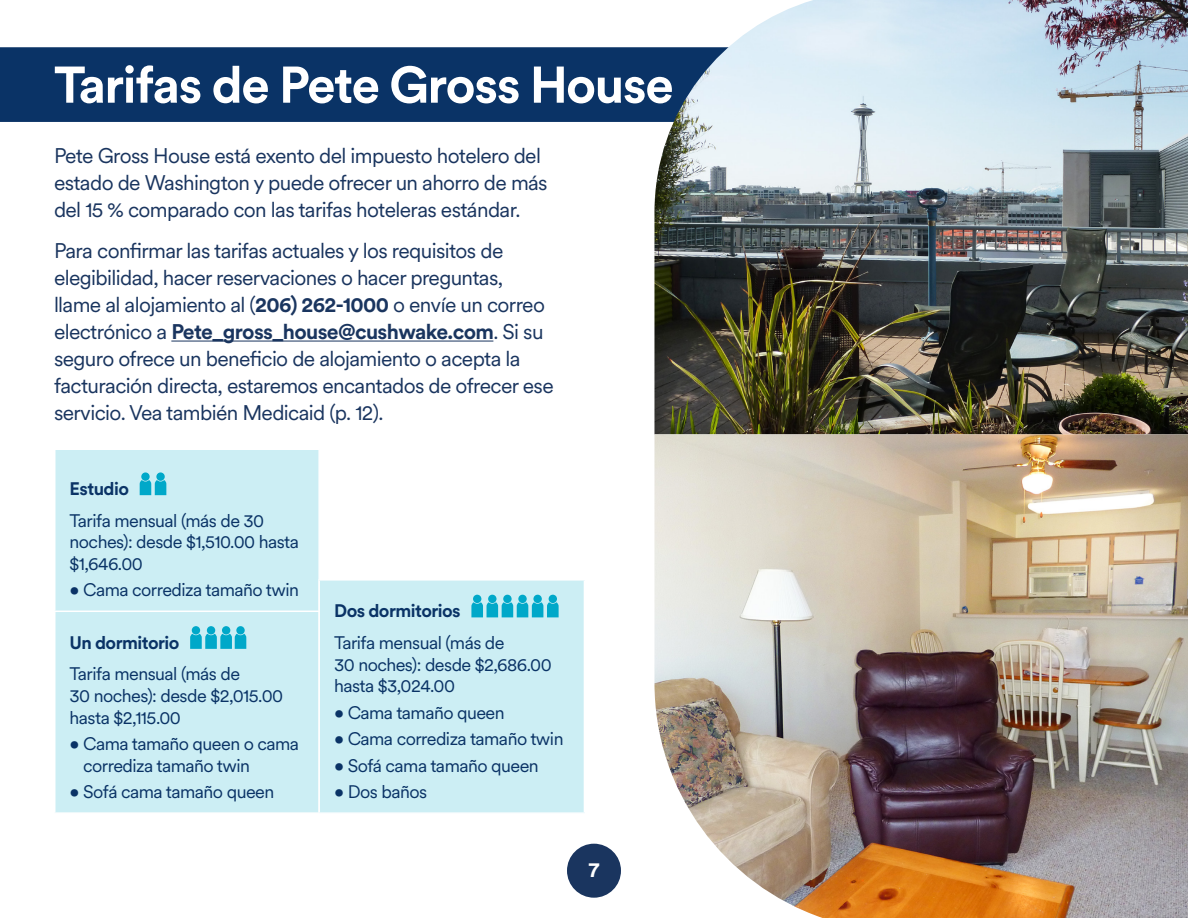
<style>
.page{position:relative;width:1188px;height:918px;background:#fff}
.page>*{position:absolute;margin:0;border:0;box-sizing:border-box;transform-origin:0 0}
.t1{font:700 51px "Circular XX";letter-spacing:-.03em;color:#fff}
.t2{font:21px/27px "Circular XX";letter-spacing:-.03em;color:#1a355f}
.t3{font:700 21px "Circular XX";color:#fff}
.t4{font:18px/21.6px "Circular XX";letter-spacing:-.03em;color:#0a3366}
.t5{font:700 18px "Circular XX";letter-spacing:-.03em;color:#0a3366}
.s1{font-weight:700}
</style>
<div class="page">
<div style="left:0;top:47px;width:654px;height:75px;background:#0a3366"></div>
<hr style="left:171px;top:341px;width:322px;height:1px;background:#1a355f">
<div style="left:56px;top:450px;width:262px;height:362px;background:#cceef4"></div>
<hr style="left:54px;top:611px;width:266px;height:1px;background:#fff">
<div style="left:141px;top:472px;width:9px;height:9px;background:#00a8c9;border-radius:50%"></div>
<div style="left:156px;top:472px;width:9px;height:9px;background:#00a8c9;border-radius:50%"></div>
<svg style="left:140px;top:480px;width:26px;height:15px"></svg>
<div style="left:192px;top:626px;width:8px;height:9px;background:#00a8c9;border-radius:50%"></div>
<div style="left:207px;top:626px;width:8px;height:9px;background:#00a8c9;border-radius:50%"></div>
<div style="left:222px;top:626px;width:8px;height:9px;background:#00a8c9;border-radius:50%"></div>
<div style="left:236px;top:626px;width:9px;height:9px;background:#00a8c9;border-radius:50%"></div>
<svg style="left:190px;top:634px;width:56px;height:15px"></svg>
<div style="left:319px;top:580px;width:265px;height:233px;background:#cceef4"></div>
<hr style="left:318px;top:579px;width:267px;height:2px;background:#fff">
<hr style="left:318px;top:581px;width:2px;height:231px;background:#fff">
<hr style="left:318px;top:812px;width:267px;height:2px;background:#fff">
<div style="left:518px;top:595px;width:9px;height:8px;background:#00a8c9;border-radius:50%"></div>
<div style="left:488px;top:595px;width:9px;height:8px;background:#00a8c9;border-radius:50%"></div>
<div style="left:473px;top:595px;width:8px;height:8px;background:#00a8c9;border-radius:50%"></div>
<div style="left:533px;top:595px;width:9px;height:8px;background:#00a8c9;border-radius:50%"></div>
<div style="left:549px;top:595px;width:8px;height:8px;background:#00a8c9;border-radius:50%"></div>
<div style="left:503px;top:595px;width:9px;height:8px;background:#00a8c9;border-radius:50%"></div>
<svg style="left:471px;top:602px;width:88px;height:15px"></svg>
<img style="left:654px;top:0;width:534px;height:918px">
<div style="left:567px;top:844px;width:54px;height:54px;background:#1a355f;border-radius:50%"></div>
<h1 class="t1" style="left:54px;top:50px;width:621px">Tarifas de Pete Gross House</h1>
<p class="t2" style="left:54px;top:142px;width:495px">Pete Gross House está exento del impuesto hotelero del estado de Washington y puede ofrecer un ahorro de más del 15 % comparado con las tarifas hoteleras estándar.</p>
<p class="t2" style="left:54px;top:236px;width:501px">Para confirmar las tarifas actuales y los requisitos de elegibilidad, hacer reservaciones o hacer preguntas, llame al alojamiento al (<span class="s1">206) 262-1000</span> o envíe un correo electrónico a <span class="s1">Pete_gross_house@cushwake.com</span>. Si su seguro ofrece un beneficio de alojamiento o acepta la facturación directa, estaremos encantados de ofrecer ese servicio. Vea también Medicaid (p. 12).</p>
<p class="t5" style="left:70px;top:476px;width:61px">Estudio</p>
<p class="t4" style="left:70px;top:509px;width:231px">Tarifa mensual (más de 30 noches): desde $1,510.00 hasta $1,646.00</p>
<p class="t4" style="left:70px;top:579px;width:231px">• Cama corrediza tamaño twin</p>
<p class="t5" style="left:70px;top:630px;width:111px">Un dormitorio</p>
<p class="t4" style="left:70px;top:663px;width:215px">Tarifa mensual (más de<br>30 noches): desde $2,015.00 hasta $2,115.00</p>
<p class="t4" style="left:83px;top:732px;width:218px;text-indent:-14px">• Cama tamaño queen o cama corrediza tamaño twin</p>
<p class="t4" style="left:70px;top:780px;width:206px">• Sofá cama tamaño queen</p>
<p class="t5" style="left:334px;top:599px;width:128px">Dos dormitorios</p>
<p class="t4" style="left:334px;top:631px;width:219px">Tarifa mensual (más de<br>30 noches): desde $2,686.00 hasta $3,024.00</p>
<p class="t4" style="left:334px;top:701px;width:172px">• Cama tamaño queen</p>
<p class="t4" style="left:334px;top:727px;width:231px">• Cama corrediza tamaño twin</p>
<p class="t4" style="left:334px;top:754px;width:206px">• Sofá cama tamaño queen</p>
<p class="t4" style="left:334px;top:780px;width:95px">• Dos baños</p>
<p class="t3" style="left:588px;top:855px;width:13px">7</p>
</div>
